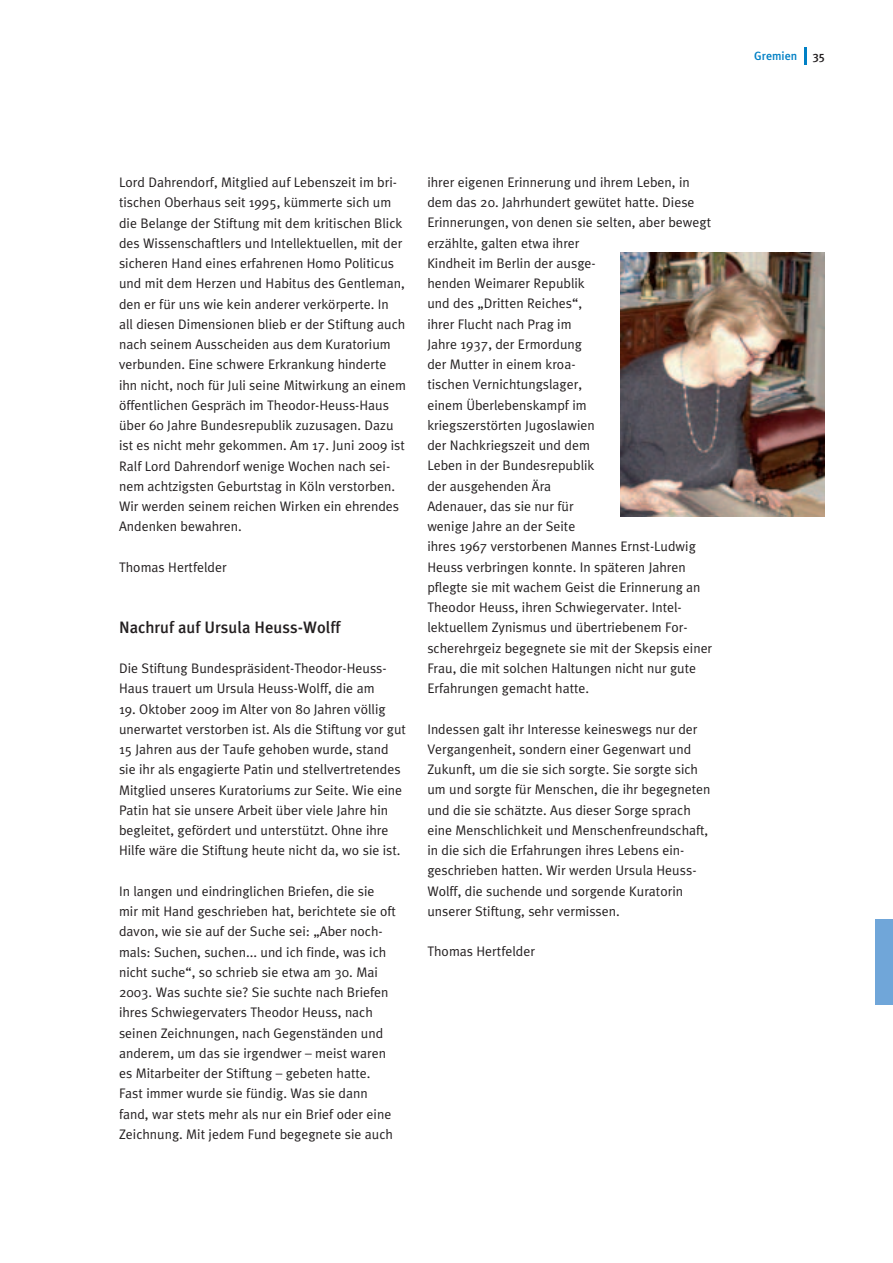
<style>
.page{position:relative;width:893px;height:1263px;background:#fff}
.page>*{position:absolute;margin:0;border:0;box-sizing:border-box;transform-origin:0 0}
.t1{font:500 16.5px "Meta Plus";color:#231f20}
.t2{font:13.8px/20.2px "Meta Plus Normal";color:#231f20}
.t3{font:500 12px "Meta Plus";color:#0080c5}
.t4{font:500 12px "Meta Plus";color:#231f20}
</style>
<div class="page">
<svg style="left:804px;top:48px;width:2px;height:17px"></svg>
<img style="left:621px;top:253px;width:204px;height:263px">
<div style="left:876px;top:919px;width:17px;height:86px;background:#70a6d9"></div>
<p class="t3" style="left:754px;top:48px;width:45px">Gremien</p>
<p class="t4" style="left:813px;top:48px;width:14px">35</p>
<p class="t2" style="left:119px;top:172px;width:288px">Lord Dahrendorf, Mitglied auf Lebenszeit im bri&shy;tischen Oberhaus seit 1995, kümmerte sich um die Belange der Stiftung mit dem kritischen Blick des Wissenschaftlers und Intellektuellen, mit der sicheren Hand eines erfahrenen Homo Politicus und mit dem Herzen und Habitus des Gentleman, den er für uns wie kein anderer verkörperte. In all diesen Dimensionen blieb er der Stiftung auch nach seinem Ausscheiden aus dem Kuratorium verbunden. Eine schwere Erkrankung hinderte ihn nicht, noch für Juli seine Mitwirkung an einem öffentlichen Gespräch im Theodor-Heuss-Haus über 60 Jahre Bundesrepublik zuzusagen. Dazu ist es nicht mehr gekommen. Am 17. Juni 2009 ist Ralf Lord Dahrendorf wenige Wochen nach sei&shy;nem achtzigsten Geburtstag in Köln verstorben.<br>Wir werden seinem reichen Wirken ein ehrendes Andenken bewahren.</p>
<p class="t2" style="left:119px;top:557px;width:109px">Thomas Hertfelder</p>
<p class="t1" style="left:119px;top:617px;width:223px">Nachruf auf Ursula Heuss-Wolff</p>
<p class="t2" style="left:119px;top:658px;width:268px">Die Stiftung Bundespräsident-Theodor-Heuss-<br>Haus trauert um Ursula Heuss-Wolff, die am</p>
<p class="t2" style="left:119px;top:699px;width:289px">19. Oktober 2009 im Alter von 80 Jahren völlig unerwartet verstorben ist. Als die Stiftung vor gut 15 Jahren aus der Taufe gehoben wurde, stand sie ihr als engagierte Patin und stellvertretendes Mitglied unseres Kuratoriums zur Seite. Wie eine Patin hat sie unsere Arbeit über viele Jahre hin begleitet, gefördert und unterstützt. Ohne ihre Hilfe wäre die Stiftung heute nicht da, wo sie ist.</p>
<p class="t2" style="left:119px;top:881px;width:278px">In langen und eindringlichen Briefen, die sie mir mit Hand geschrieben hat, berichtete sie oft davon, wie sie auf der Suche sei: „Aber noch&shy;mals: Suchen, suchen... und ich finde, was ich nicht suche“, so schrieb sie etwa am 30. Mai 2003. Was suchte sie? Sie suchte nach Briefen ihres Schwiegervaters Theodor Heuss, nach seinen Zeichnungen, nach Gegenständen und anderem, um das sie irgendwer – meist waren es Mitarbeiter der Stiftung – gebeten hatte.<br>Fast immer wurde sie fündig. Was sie dann fand, war stets mehr als nur ein Brief oder eine Zeichnung. Mit jedem Fund begegnete sie auch</p>
<p class="t2" style="left:427px;top:172px;width:286px">ihrer eigenen Erinnerung und ihrem Leben, in dem das 20. Jahrhundert gewütet hatte. Diese Erinnerungen, von denen sie selten, aber bewegt erzählte, galten etwa ihrer<br>Kindheit im Berlin der ausge-<br>henden Weimarer Republik<br>und des „Dritten Reiches“,<br>ihrer Flucht nach Prag im<br>Jahre 1937, der Ermordung<br>der Mutter in einem kroa-<br>tischen Vernichtungslager,<br>einem Überlebenskampf im<br>kriegszerstörten Jugoslawien<br>der Nachkriegszeit und dem<br>Leben in der Bundesrepublik<br>der ausgehenden Ära<br>Adenauer, das sie nur für<br>wenige Jahre an der Seite<br>ihres 1967 verstorbenen Mannes Ernst-Ludwig Heuss verbringen konnte. In späteren Jahren pflegte sie mit wachem Geist die Erinnerung an Theodor Heuss, ihren Schwiegervater. Intel-- lektuellem Zynismus und übertriebenem For&shy;scherehrgeiz begegnete sie mit der Skepsis einer Frau, die mit solchen Haltungen nicht nur gute Erfahrungen gemacht hatte.</p>
<p class="t2" style="left:427px;top:719px;width:285px">Indessen galt ihr Interesse keineswegs nur der Vergangenheit, sondern einer Gegenwart und Zukunft, um die sie sich sorgte. Sie sorgte sich um und sorgte für Menschen, die ihr begegneten und die sie schätzte. Aus dieser Sorge sprach eine Menschlichkeit und Menschenfreundschaft, in die sich die Erfahrungen ihres Lebens ein&shy;geschrieben hatten. Wir werden Ursula Heuss-Wolff, die suchende und sorgende Kuratorin unserer Stiftung, sehr vermissen.</p>
<p class="t2" style="left:427px;top:941px;width:109px">Thomas Hertfelder</p>
</div>
